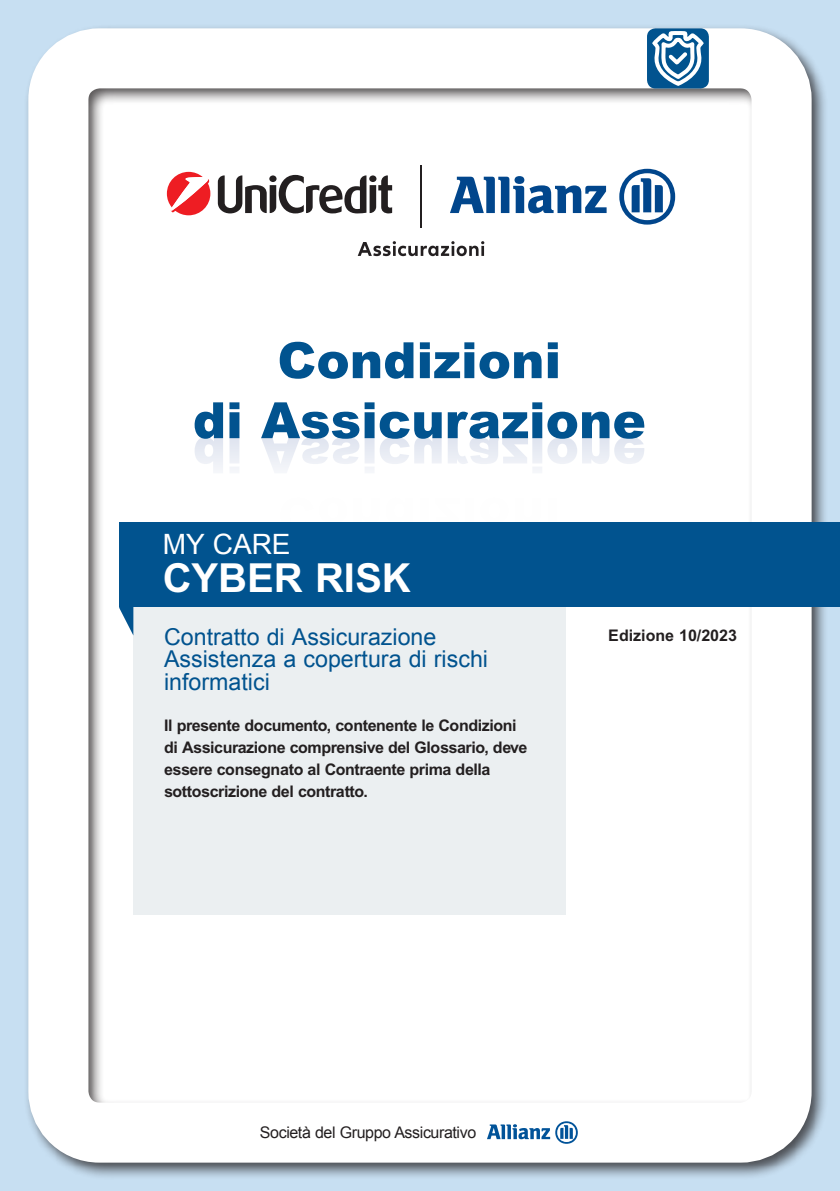
<style>
.page{position:relative;width:840px;height:1191px;background:#fff}
.page>*{position:absolute;margin:0;border:0;box-sizing:border-box;transform-origin:0 0}
.t1{font:900 50px "Arial";color:#01538f}
.t2{font:700 40px "Arial";color:#fff}
.t3{font:28px "Arial";color:#fff}
.t4{font:23.2px/22.6px "Arial";color:#01538f}
.t5{font:700 16px/22px "Arial";letter-spacing:-.025em;color:#231f20}
.t6{font:16px "Arial";letter-spacing:-.025em;color:#231f20}
.t7{font:700 16px "Arial";color:#231f20}
</style>
<div class="page">
<div style="left:0;top:0;width:839px;height:1191px;background:#c7dff2"></div>
<div style="left:23px;top:23px;width:805px;height:1156px;background:#231f20;opacity:.75"></div>
<div style="left:28px;top:28px;width:783px;height:1134px;border:60px solid #fff;border-radius:41px"></div>
<div style="left:133px;top:587px;width:432px;height:328px;background:#ebeff1"></div>
<div style="left:119px;top:522px;width:720px;height:84px;background:#01538f"></div>
<svg style="left:119px;top:606px;width:14px;height:29px"></svg>
<svg style="left:486px;top:1121px;width:91px;height:22px"></svg>
<div style="left:646px;top:28px;width:62px;height:60px;background:#01538f;border-radius:9px"></div>
<svg style="left:650px;top:28px;width:55px;height:60px"></svg>
<svg style="left:357px;top:241px;width:127px;height:15px"></svg>
<svg style="left:449px;top:176px;width:157px;height:37px"></svg>
<svg style="left:619px;top:169px;width:55px;height:56px"></svg>
<hr style="left:420px;top:165px;width:2px;height:63px;background:#231f20">
<svg style="left:218px;top:175px;width:174px;height:38px"></svg>
<svg style="left:167px;top:172px;width:43px;height:43px"></svg>
<p class="t1" style="left:277px;top:329px;width:285px">Condizioni</p>
<p class="t1" style="left:193px;top:389px;width:454px">di Assicurazione</p>
<p class="t3" style="left:162px;top:526px;width:129px">MY CARE</p>
<p class="t2" style="left:162px;top:555px;width:249px">CYBER RISK</p>
<p class="t4" style="left:164px;top:625px;width:325px">Contratto di Assicurazione<br>Assistenza a copertura di rischi informatici</p>
<p class="t5" style="left:164px;top:713px;width:364px">Il presente documento, contenente le Condizioni di Assicurazione comprensive del Glossario, deve essere consegnato al Contraente prima della sottoscrizione del contratto.</p>
<p class="t7" style="left:608px;top:625px;width:130px">Edizione 10/2023</p>
<p class="t6" style="left:260px;top:1122px;width:218px">Società del Gruppo Assicurativo</p>
</div>
